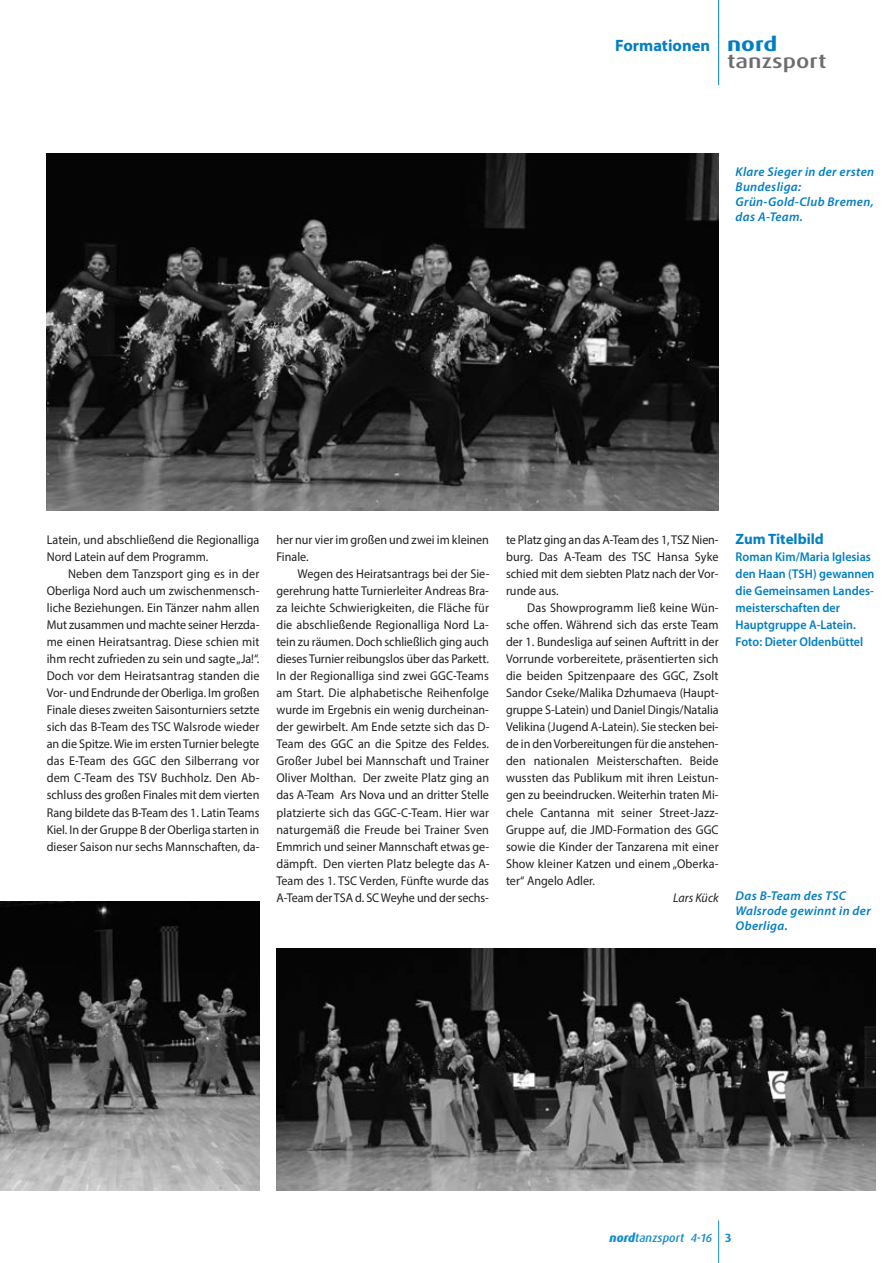
<style>
.page{position:relative;width:893px;height:1263px;background:#fff}
.page>*{position:absolute;margin:0;border:0;box-sizing:border-box;transform-origin:0 0}
.t1{font:500 19.5px "Dax OT";color:#6c6d70;scale:1.25 1}
.t2{font:700 19.5px "Dax OT";color:#007ec5;scale:1.25 1}
.t3{font:700 16.5px "Myriad Pro";color:#007ec5}
.t4{font:700 15px "Myriad Pro";color:#007ec5}
.t5{font:12.75px/17px "Myriad Pro";color:#231f20;text-align:justify;scale:.95 1}
.t6{font:600 12.75px/17px "Myriad Pro";color:#007ec5;scale:.95 1}
.t7{font:italic 600 12.75px/14.9px "Myriad Pro";letter-spacing:.025em;color:#007ec5}
.t8{font:italic 12.75px "Myriad Pro";color:#231f20;scale:.95 1}
.t9{font:italic 500 12px "Dax OT";color:#178dce}
.s1{font-weight:800}
.s2{font-weight:700;font-style:normal}
</style>
<div class="page">
<hr style="left:718px;top:1220px;width:1px;height:43px;background:#178dce">
<hr style="left:718px;top:0;width:1px;height:85px;background:#007ec5">
<img style="left:47px;top:153px;width:672px;height:357px">
<img style="left:0;top:901px;width:259px;height:290px">
<img style="left:276px;top:948px;width:600px;height:243px">
<p class="t3" style="left:615px;top:39px;width:96px">Formationen</p>
<h1 class="t2" style="left:727px;top:36px;width:42px">nord</h1>
<h1 class="t1" style="left:727px;top:49px;width:81px">tanzsport</h1>
<p class="t7" style="left:736px;top:166px;width:140px">Klare Sieger in der ersten<br>Bundesliga:<br>Grün-Gold-Club Bremen, das A-Team.</p>
<p class="t5" style="left:47px;top:533px;width:225px">Latein, und abschließend die Regionalliga<br>Nord Latein auf dem Programm.</p>
<p class="t5" style="left:47px;top:567px;width:225px;text-indent:21px">Neben dem Tanzsport ging es in der Oberliga Nord auch um zwischenmensch&shy;liche Beziehungen. Ein Tänzer nahm allen Mut zusammen und machte seiner Herzda&shy;me einen Heiratsantrag. Diese schien mit ihm recht zufrieden zu sein und sagte „Ja!“.<br>Doch vor dem Heiratsantrag standen die Vor- und Endrunde der Oberliga. Im großen Finale dieses zweiten Saisonturniers setzte sich das B-Team des TSC Walsrode wieder an die Spitze. Wie im ersten Turnier belegte das E-Team des GGC den Silberrang vor dem C-Team des TSV Buchholz. Den Ab&shy;schluss des großen Finales mit dem vierten Rang bildete das B-Team des 1. Latin Teams Kiel. In der Gruppe B der Oberliga starten in dieser Saison nur sechs Mannschaften, da-</p>
<p class="t5" style="left:276px;top:533px;width:225px">her nur vier im großen und zwei im kleinen<br>Finale.</p>
<p class="t5" style="left:276px;top:567px;width:226px;text-indent:21px">Wegen des Heiratsantrags bei der Sie&shy;gerehrung hatte Turnierleiter Andreas Bra&shy;za leichte Schwierigkeiten, die Fläche für die abschließende Regionalliga Nord La&shy;tein zu räumen. Doch schließlich ging auch dieses Turnier reibungslos über das Parkett.<br>In der Regionalliga sind zwei GGC-Teams am Start. Die alphabetische Reihenfolge wurde im Ergebnis ein wenig durcheinan&shy;der gewirbelt. Am Ende setzte sich das D-Team des GGC an die Spitze des Feldes.<br>Großer Jubel bei Mannschaft und Trainer Oliver Molthan. Der zweite Platz ging an das A-Team Ars Nova und an dritter Stelle platzierte sich das GGC-C-Team. Hier war naturgemäß die Freude bei Trainer Sven Emmrich und seiner Mannschaft etwas ge&shy;dämpft. Den vierten Platz belegte das A-Team des 1. TSC Verden, Fünfte wurde das A-Team der TSA d. SC Weyhe und der sechs-</p>
<p class="t5" style="left:506px;top:533px;width:225px">te Platz ging an das A-Team des 1, TSZ Nien&shy;burg. Das A-Team des TSC Hansa Syke schied mit dem siebten Platz nach der Vor&shy;runde aus.</p>
<p class="t5" style="left:506px;top:601px;width:225px;text-indent:21px">Das Showprogramm ließ keine Wün&shy;sche offen. Während sich das erste Team der 1. Bundesliga auf seinen Auftritt in der Vorrunde vorbereitete, präsentierten sich die beiden Spitzenpaare des GGC, Zsolt Sandor Cseke/Malika Dzhumaeva (Haupt&shy;gruppe S-Latein) und Daniel Dingis/Natalia Velikina (Jugend A-Latein). Sie stecken bei&shy;de in den Vorbereitungen für die anstehen&shy;den nationalen Meisterschaften. Beide wussten das Publikum mit ihren Leistun&shy;gen zu beeindrucken. Weiterhin traten Mi&shy;chele Cantanna mit seiner Street-Jazz-Gruppe auf, die JMD-Formation des GGC sowie die Kinder der Tanzarena mit einer Show kleiner Katzen und einem „Oberka&shy;ter“ Angelo Adler.</p>
<p class="t8" style="left:673px;top:890px;width:49px">Lars Kück</p>
<p class="t4" style="left:736px;top:534px;width:90px">Zum Titelbild</p>
<p class="t6" style="left:736px;top:550px;width:148px">Roman Kim/Maria Iglesias den Haan (TSH) gewannen die Gemeinsamen Landes&shy;meisterschaften der<br>Hauptgruppe A-Latein.<br>Foto: Dieter Oldenbüttel</p>
<p class="t7" style="left:736px;top:889px;width:137px">Das B-Team des TSC<br>Walsrode gewinnt in der<br>Oberliga.</p>
<p class="t9" style="left:610px;top:1230px;width:123px"><span class="s1">nord</span>tanzsport 4-16 <span class="s2">3</span></p>
</div>
